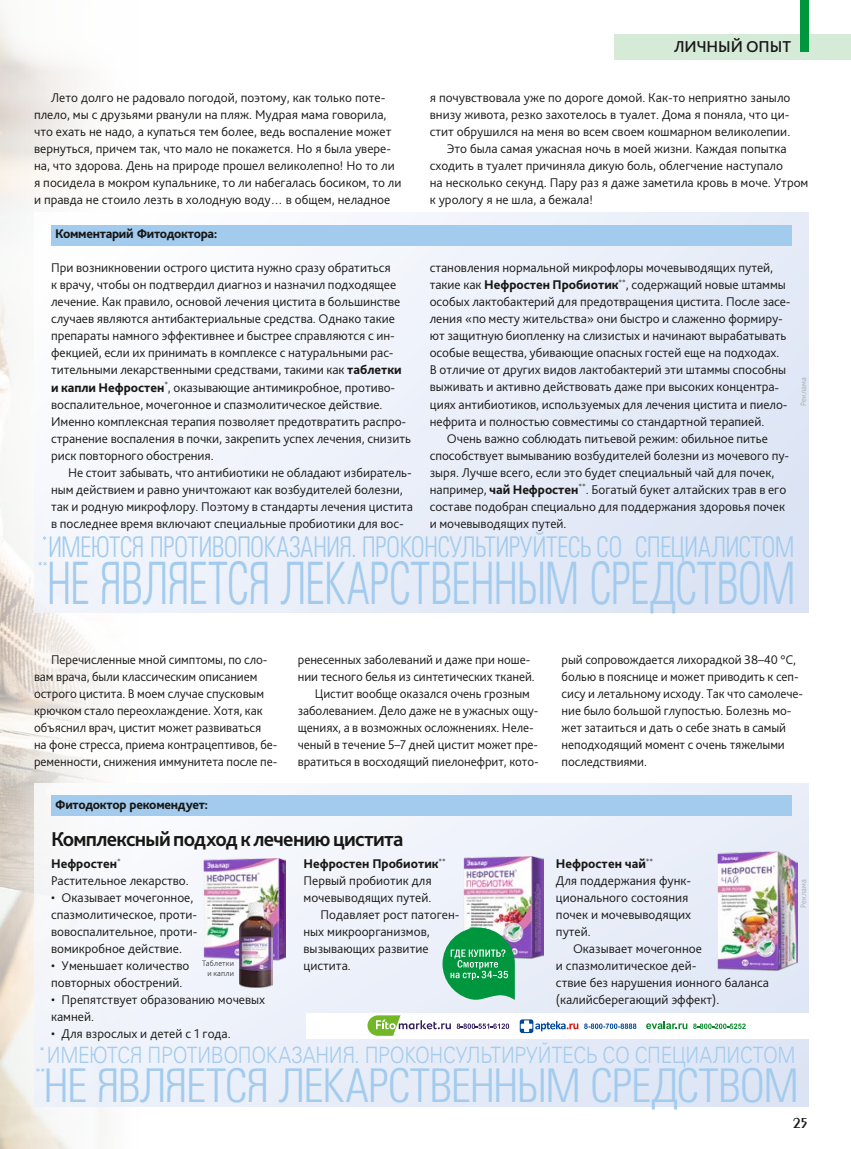
<style>
.page{position:relative;width:851px;height:1149px;background:#fff}
.page>*{position:absolute;margin:0;border:0;box-sizing:border-box;transform-origin:0 0}
.t1{font:300 condensed 58.5px "Partner";letter-spacing:-.02em;color:#a2cbee;scale:.76 1}
.t2{font:300 condensed 46.5px "Partner";letter-spacing:-.03em;color:#a2cbee}
.t3{font:300 condensed 28.5px "Partner";letter-spacing:-.03em;color:#a2cbee;scale:.89 1}
.t4{font:300 22.5px "Partner";letter-spacing:-.02em;color:#a2cbee;scale:.85 1}
.t5{font:700 21px "Bliss Pro";letter-spacing:-.035em;color:#181716}
.t6{font:500 16.5px "Bliss Pro";letter-spacing:-.005em;color:#181716}
.t7{font:15px "Penta Demi C";color:#181716}
.t8{font:300 13.2px/17px "Bliss Pro";color:#181716}
.t9{font:800 13.2px "Bliss Pro";letter-spacing:-.025em;color:#181716}
.t10{font:200 8.25px/10.5px "Bliss Pro";letter-spacing:.02em;color:#181716;text-align:right}
.t11{font:200 8.25px "Bliss Pro";letter-spacing:.02em;color:#9c9c9d}
.s1{font-weight:800}
</style>
<div class="page">
<img style="left:0;top:13px;width:159px;height:1135px">
<div style="left:34px;top:782px;width:774px;height:324px;background:linear-gradient(to right,#f5f7fb,#e2e8f6)"></div>
<div style="left:51px;top:794px;width:740px;height:21px;background:#a2cbee"></div>
<img style="left:204px;top:858px;width:81px;height:102px">
<img style="left:240px;top:901px;width:32px;height:85px">
<img style="left:463px;top:856px;width:81px;height:102px">
<svg style="left:442px;top:927px;width:72px;height:72px;background:#3dac6d"></svg>
<img style="left:717px;top:850px;width:80px;height:119px">
<div style="left:306px;top:1012px;width:502px;height:25px;background:#fff"></div>
<svg style="left:693px;top:1023px;width:52px;height:5px"></svg>
<svg style="left:646px;top:1021px;width:41px;height:7px"></svg>
<svg style="left:584px;top:1023px;width:52px;height:5px"></svg>
<svg style="left:519px;top:1019px;width:14px;height:13px"></svg>
<svg style="left:520px;top:1020px;width:58px;height:11px"></svg>
<svg style="left:367px;top:1015px;width:142px;height:20px"></svg>
<div style="left:34px;top:213px;width:774px;height:399px;background:linear-gradient(to right,#f9fafd,#dee6f5)"></div>
<div style="left:51px;top:225px;width:740px;height:20px;background:#a2cbee"></div>
<svg style="left:43px;top:536px;width:3px;height:4px"></svg>
<svg style="left:38px;top:561px;width:9px;height:4px"></svg>
<svg style="left:40px;top:1046px;width:4px;height:4px"></svg>
<svg style="left:36px;top:1067px;width:9px;height:4px"></svg>
<div style="left:614px;top:34px;width:236px;height:26px;background:#d6ead8"></div>
<div style="left:799px;top:0;width:9px;height:52px;background:#00963e"></div>
<p class="t6" style="left:674px;top:36px;width:119px">ЛИЧНЫЙ ОПЫТ</p>
<p class="t8" style="left:34px;top:89px;width:369px;text-indent:17px">Лето долго не радовало погодой, поэтому, как только поте&shy;плело, мы с друзьями рванули на пляж. Мудрая мама говорила, что ехать не надо, а купаться тем более, ведь воспаление может вернуться, причем так, что мало не покажется. Но я была увере&shy;на, что здорова. День на природе прошел великолепно! Но то ли я посидела в мокром купальнике, то ли набегалась босиком, то ли и правда не стоило лезть в холодную воду… в общем, неладное</p>
<p class="t8" style="left:429px;top:89px;width:362px">я почувствовала уже по дороге домой. Как‑то неприятно заныло</p>
<p class="t8" style="left:429px;top:106px;width:361px">внизу живота, резко захотелось в туалет. Дома я поняла, что ци-</p>
<p class="t8" style="left:429px;top:123px;width:362px">стит обрушился на меня во всем своем кошмарном великолепии.</p>
<p class="t8" style="left:446px;top:140px;width:341px">Это была самая ужасная ночь в моей жизни. Каждая попытка</p>
<p class="t8" style="left:429px;top:157px;width:355px">сходить в туалет причиняла дикую боль, облегчение наступало</p>
<p class="t8" style="left:429px;top:174px;width:380px">на несколько секунд. Пару раз я даже заметила кровь в моче. Утром</p>
<p class="t8" style="left:429px;top:191px;width:165px">к урологу я не шла, а бежала!</p>
<p class="t9" style="left:55px;top:226px;width:163px">Комментарий Фитодоктора:</p>
<p class="t8" style="left:51px;top:259px;width:361px">При возникновении острого цистита нужно сразу обратиться<br>к врачу, чтобы он подтвердил диагноз и назначил подходящее лечение. Как правило, основой лечения цистита в большинстве случаев являются антибактериальные средства. Однако такие препараты намного эффективнее и быстрее справляются с ин&shy;фекцией, если их принимать в комплексе с натуральными рас&shy;тительными лекарственными средствами, такими как <span class="s1">таблетки и капли Нефростен</span><sup>*</sup>, оказывающие антимикробное, противо&shy;воспалительное, мочегонное и спазмолитическое действие.<br>Именно комплексная терапия позволяет предотвратить распро&shy;странение воспаления в почки, закрепить успех лечения, снизить риск повторного обострения.</p>
<p class="t8" style="left:51px;top:463px;width:363px;text-indent:17px">Не стоит забывать, что антибиотики не обладают избиратель&shy;ным действием и равно уничтожают как возбудителей болезни, так и родную микрофлору. Поэтому в стандарты лечения цистита в последнее время включают специальные пробиотики для вос-</p>
<p class="t8" style="left:429px;top:259px;width:345px">становления нормальной микрофлоры мочевыводящих путей,</p>
<p class="t8" style="left:429px;top:276px;width:357px">такие как <span class="s1">Нефростен Пробиотик</span><sup>**</sup>, содержащий новые штаммы</p>
<p class="t8" style="left:429px;top:293px;width:362px">особых лактобактерий для предотвращения цистита. После засе-</p>
<p class="t8" style="left:429px;top:310px;width:354px">ления «по месту жительства» они быстро и слаженно формиру-</p>
<p class="t8" style="left:429px;top:327px;width:358px">ют защитную биопленку на слизистых и начинают вырабатывать</p>
<p class="t8" style="left:429px;top:344px;width:351px">особые вещества, убивающие опасных гостей еще на подходах.</p>
<p class="t8" style="left:429px;top:361px;width:358px">В отличие от других видов лактобактерий эти штаммы способны</p>
<p class="t8" style="left:429px;top:378px;width:351px">выживать и активно действовать даже при высоких концентра-</p>
<p class="t8" style="left:429px;top:395px;width:359px">циях антибиотиков, используемых для лечения цистита и пиело-</p>
<p class="t8" style="left:429px;top:412px;width:336px">нефрита и полностью совместимы со стандартной терапией.</p>
<p class="t8" style="left:446px;top:429px;width:323px">Очень важно соблюдать питьевой режим: обильное питье</p>
<p class="t8" style="left:429px;top:446px;width:361px">способствует вымыванию возбудителей болезни из мочевого пу-</p>
<p class="t8" style="left:429px;top:463px;width:346px">зыря. Лучше всего, если это будет специальный чай для почек,</p>
<p class="t8" style="left:429px;top:480px;width:358px">например, <span class="s1">чай Нефростен</span><sup>**</sup>. Богатый букет алтайских трав в его</p>
<p class="t8" style="left:429px;top:497px;width:357px">составе подобран специально для поддержания здоровья почек</p>
<p class="t8" style="left:429px;top:514px;width:138px">и мочевыводящих путей.</p>
<h3 class="t3" style="left:48px;top:530px;width:840px">ИМЕЮТСЯ ПРОТИВОПОКАЗАНИЯ. ПРОКОНСУЛЬТИРУЙТЕСЬ СО СПЕЦИАЛИСТОМ</h3>
<h1 class="t1" style="left:47px;top:550px;width:986px">НЕ ЯВЛЯЕТСЯ ЛЕКАРСТВЕННЫМ СРЕДСТВОМ</h1>
<p class="t11" style="left:798px;top:406px;width:30px;rotate:-90deg">Реклама</p>
<p class="t8" style="left:34px;top:650px;width:245px;text-indent:17px">Перечисленные мной симптомы, по сло&shy;вам врача, были классическим описанием острого цистита. В моем случае спусковым крючком стало переохлаждение. Хотя, как объяснил врач, цистит может развиваться<br>на фоне стресса, приема контрацептивов, бе&shy;ременности, снижения иммунитета после пе-</p>
<p class="t8" style="left:298px;top:650px;width:234px">ренесенных заболеваний и даже при ноше-</p>
<p class="t8" style="left:298px;top:667px;width:238px">нии тесного белья из синтетических тканей.</p>
<p class="t8" style="left:315px;top:684px;width:216px">Цистит вообще оказался очень грозным</p>
<p class="t8" style="left:298px;top:701px;width:242px">заболеванием. Дело даже не в ужасных ощу-</p>
<p class="t8" style="left:298px;top:718px;width:237px">щениях, а в возможных осложнениях. Неле-</p>
<p class="t8" style="left:298px;top:735px;width:242px">ченый в течение 5–7 дней цистит может пре-</p>
<p class="t8" style="left:298px;top:752px;width:242px">вратиться в восходящий пиелонефрит, кото-</p>
<p class="t8" style="left:561px;top:650px;width:243px">рый сопровождается лихорадкой 38–40 °С, болью в пояснице и может приводить к сеп&shy;сису и летальному исходу. Так что самолече&shy;ние было большой глупостью. Болезнь мо&shy;жет затаиться и дать о себе знать в самый неподходящий момент с очень тяжелыми последствиями.</p>
<p class="t9" style="left:55px;top:795px;width:154px">Фитодоктор рекомендует:</p>
<h3 class="t5" style="left:51px;top:825px;width:354px">Комплексный подход клечению цистита</h3>
<p class="t8" style="left:51px;top:854px;width:139px"><span class="s1">Нефростен</span><sup>*<br></sup>Растительное лекарство.</p>
<p class="t8" style="left:51px;top:888px;width:148px">• Оказывает мочегонное, спазмолитическое, проти&shy;вовоспалительное, проти&shy;вомикробное действие.</p>
<p class="t8" style="left:51px;top:956px;width:140px">• Уменьшает количество повторных обострений.</p>
<p class="t8" style="left:51px;top:990px;width:216px">• Препятствует образованию мочевых камней.</p>
<p class="t8" style="left:51px;top:1024px;width:181px">• Для взрослых и детей с 1 года.</p>
<p class="t8" style="left:303px;top:854px;width:144px"><span class="s1">Нефростен Пробиотик</span><sup>**<br></sup>Первый пробиотик для мочевыводящих путей.</p>
<p class="t8" style="left:303px;top:905px;width:158px;text-indent:17px">Подавляет рост патоген&shy;ных микроорганизмов, вызывающих развитие цистита.</p>
<p class="t8" style="left:556px;top:854px;width:137px"><span class="s1">Нефростен чай</span><sup>**<br></sup>Для поддержания функ&shy;ционального состояния почек и мочевыводящих путей.</p>
<p class="t8" style="left:556px;top:939px;width:214px;text-indent:17px">Оказывает мочегонное<br>и спазмолитическое дей-<br>ствие без нарушения ионного баланса (калийсберегающий эффект).</p>
<p class="t11" style="left:798px;top:907px;width:30px;rotate:-90deg">Реклама</p>
<p class="t10" style="left:202px;top:957px;width:33px">Таблетки и капли</p>
<h3 class="t4" style="left:47px;top:1041px;width:882px">ИМЕЮТСЯ ПРОТИВОПОКАЗАНИЯ. ПРОКОНСУЛЬТИРУЙТЕСЬ СО СПЕЦИАЛИСТОМ</h3>
<h2 class="t2" style="left:44px;top:1059px;width:756px">НЕ ЯВЛЯЕТСЯ ЛЕКАРСТВЕННЫМ СРЕДСТВОМ</h2>
<p class="t7" style="left:792px;top:1114px;width:17px">25</p>
</div>
